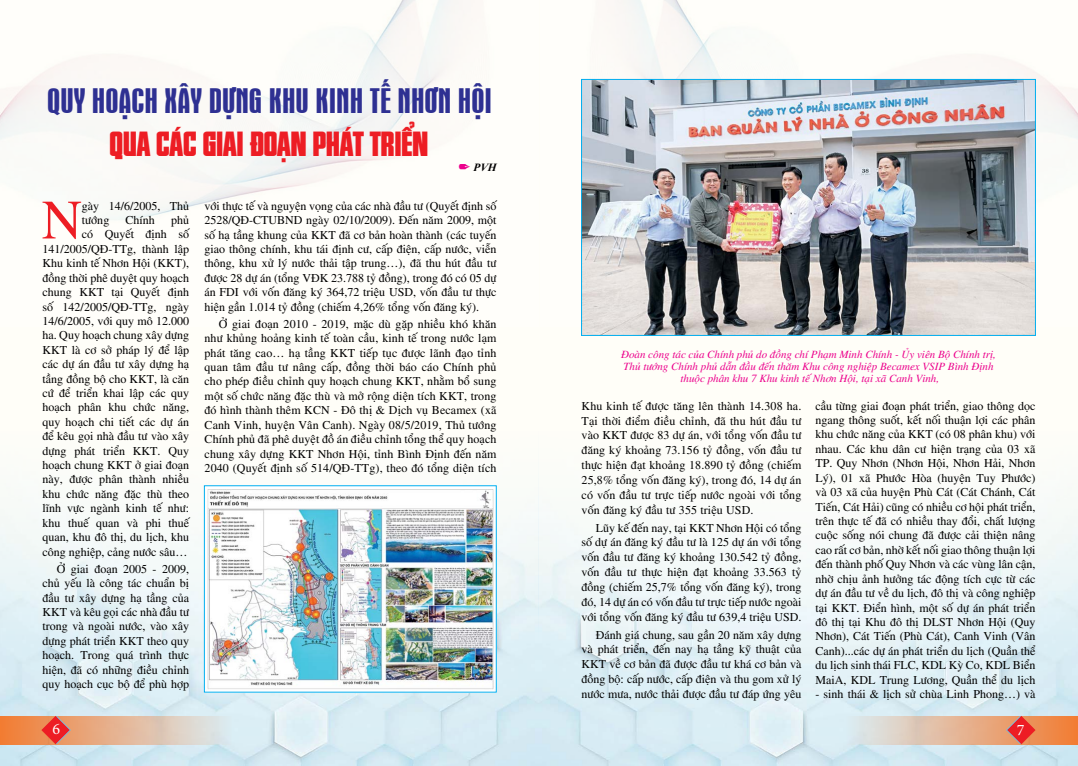
<style>
.page{position:relative;width:1078px;height:766px;background:#fff}
.page>*{position:absolute;margin:0;border:0;box-sizing:border-box;transform-origin:0 0}
.t1{font:55.5px "UTM Times";color:#ed1d24}
.t2{font:36px "UVN Anh Sang";color:#2e3092;scale:1.35 1}
.t3{font:33.8px "UTM Talling";color:#ed1d24;scale:1.14 1}
.t4{font:16px "Minion Pro";color:#fff}
.t5{font:12px/14.4px "UTM Times";color:#000;text-align:justify}
.t6{font:italic 11px/12px "UTM Times";color:#ec008c;text-align:center}
.t7{font:italic 700 11px "Times New Roman";color:#000}
</style>
<div class="page">
<div style="left:0;top:0;width:1077px;height:765px;background:#fffef8"></div>
<img style="left:0;top:485px;width:1077px;height:280px">
<img style="left:0;top:0;width:1077px;height:326px">
<svg style="left:846px;top:715px;width:231px;height:29px;background:#e3b99d"></svg>
<svg style="left:0;top:715px;width:231px;height:29px;background:#e3b89b"></svg>
<svg style="left:41px;top:715px;width:30px;height:29px"></svg>
<svg style="left:1005px;top:715px;width:30px;height:29px"></svg>
<img style="left:206px;top:487px;width:288px;height:203px">
<img style="left:583px;top:81px;width:450px;height:252px">
<div style="left:581px;top:79px;width:454px;height:256px;border:1px solid #00aeef"></div>
<svg style="left:459px;top:164px;width:11px;height:5px"></svg>
<h2 class="t2" style="left:47px;top:79px;width:331px">QUY HOẠCH XÂY DỰNG KHU KINH TẾ NHƠN HỘI</h2>
<h3 class="t3" style="left:110px;top:120px;width:281px">QUA CÁC GIAI ĐOẠN PHÁT TRIỂN</h3>
<p class="t7" style="left:473px;top:160px;width:24px">PVH</p>
<h1 class="t1" style="left:42px;top:180px;width:42px">N</h1>
<p class="t5" style="left:82px;top:197px;width:109px">gày 14/6/2005, Thủ tướng</p>
<p class="t5" style="left:43px;top:212px;width:148px;text-align:right">phủ<br>có Quyết định số<br>141/2005/QĐ-TTg, thành lập<br>Khu kinh tế Nhơn Hội (KKT), đồng thời phê duyệt quy hoạch chung KKT tại Quyết định số 142/2005/QĐ-TTg, ngày<br>14/6/2005, với quy mô 12.000 ha. Quy hoạch chung xây dựng<br>KKT là cơ sở pháp lý để lập các dự án đầu tư xây dựng hạ tầng đồng bộ cho KKT, là căn cứ để triển khai lập các quy hoạch phân khu chức năng, quy hoạch chi tiết các dự án để kêu gọi nhà đầu tư vào xây dựng phát triển KKT. Quy hoạch chung KKT ở giai đoạn này, được phân thành nhiều khu chức năng đặc thù theo lĩnh vực ngành kinh tế như: khu thuế quan và phi thuế quan, khu đô thị, du lịch, khu công nghiệp, cảng nước sâu…</p>
<p class="t5" style="left:43px;top:560px;width:148px;text-indent:14px">Ở giai đoạn 2005 - 2009, chủ yếu là công tác chuẩn bị đầu tư xây dựng hạ tầng của KKT và kêu gọi các nhà đầu tư trong và ngoài nước, vào xây dựng phát triển KKT theo quy hoạch. Trong quá trình thực hiện, đã có những điều chỉnh quy hoạch cục bộ để phù hợp</p>
<p class="t5" style="left:125px;top:212px;width:31px">Chính</p>
<p class="t5" style="left:204px;top:197px;width:293px">với thực tế và nguyện vọng của các nhà đầu tư (Quyết định số 2528/QĐ-CTUBND ngày 02/10/2009). Đến năm 2009, một số hạ tầng khung của KKT đã cơ bản hoàn thành (các tuyến giao thông chính, khu tái định cư, cấp điện, cấp nước, viễn thông, khu xử lý nước thải tập trung…), đã thu hút đầu tư được 28 dự án (tổng VĐK 23.788 tỷ đồng), trong đó có 05 dự án FDI với vốn đăng ký 364,72 triệu USD, vốn đầu tư thực hiện gần 1.014 tỷ đồng (chiếm 4,26% tổng vốn đăng ký).</p>
<p class="t5" style="left:204px;top:315px;width:293px;text-indent:14px">Ở giai đoạn 2010 - 2019, mặc dù gặp nhiều khó khăn như khủng hoảng kinh tế toàn cầu, kinh tế trong nước lạm phát tăng cao… hạ tầng KKT tiếp tục được lãnh đạo tỉnh quan tâm đầu tư nâng cấp, đồng thời báo cáo Chính phủ cho phép điều chỉnh quy hoạch chung KKT, nhằm bổ sung một số chức năng đặc thù và mở rộng diện tích KKT, trong đó hình thành thêm KCN - Đô thị &amp; Dịch vụ Becamex (xã Canh Vinh, huyện Vân Canh). Ngày 08/5/2019, Thủ tướng Chính phủ đã phê duyệt đồ án điều chỉnh tổng thể quy hoạch chung xây dựng KKT Nhơn Hội, tỉnh Bình Định đến năm 2040 (Quyết định số 514/QĐ-TTg), theo đó tổng diện tích</p>
<p class="t6" style="left:621px;top:347px;width:376px">Đoàn công tác của Chính phủ do đồng chí Phạm Minh Chính - Ủy viên Bộ Chính trị,<br>Thủ tướng Chính phủ dẫn đầu đến thăm Khu công nghiệp Becamex VSIP Bình Định thuộc phân khu 7 Khu kinh tế Nhơn Hội, tại xã Canh Vinh,</p>
<p class="t5" style="left:581px;top:397px;width:221px;line-height:14.9px">Khu kinh tế được tăng lên thành 14.308 ha.<br>Tại thời điểm điều chỉnh, đã thu hút đầu tư vào KKT được 83 dự án, với tổng vốn đầu tư đăng ký khoảng 73.156 tỷ đồng, vốn đầu tư thực hiện đạt khoảng 18.890 tỷ đồng (chiếm 25,8% tổng vốn đăng ký), trong đó, 14 dự án có vốn đầu tư trực tiếp nước ngoài với tổng vốn đăng ký đầu tư 355 triệu USD.</p>
<p class="t5" style="left:581px;top:519px;width:221px;line-height:14.9px;text-indent:14px">Lũy kế đến nay, tại KKT Nhơn Hội có tổng số dự án đăng ký đầu tư là 125 dự án với tổng vốn đầu tư đăng ký khoảng 130.542 tỷ đồng, vốn đầu tư thực hiện đạt khoảng 33.563 tỷ đồng (chiếm 25,7% tổng vốn đăng ký), trong đó, 14 dự án có vốn đầu tư trực tiếp nước ngoài với tổng vốn đăng ký đầu tư 639,4 triệu USD.</p>
<p class="t5" style="left:581px;top:626px;width:221px;line-height:14.9px;text-indent:14px">Đánh giá chung, sau gần 20 năm xây dựng và phát triển, đến nay hạ tầng kỹ thuật của KKT về cơ bản đã được đầu tư khá cơ bản và đồng bộ: cấp nước, cấp điện và thu gom xử lý nước mưa, nước thải được đầu tư đáp ứng yêu</p>
<p class="t5" style="left:815px;top:397px;width:221px">cầu từng giai đoạn phát triển, giao thông dọc ngang thông suốt, kết nối thuận lợi các phân khu chức năng của KKT (có 08 phân khu) với nhau. Các khu dân cư hiện trạng của 03 xã TP. Quy Nhơn (Nhơn Hội, Nhơn Hải, Nhơn Lý), 01 xã Phước Hòa (huyện Tuy Phước) và 03 xã của huyện Phù Cát (Cát Chánh, Cát Tiến, Cát Hải) cũng có nhiều cơ hội phát triển, trên thực tế đã có nhiều thay đổi, chất lượng cuộc sống nói chung đã được cải thiện nâng cao rất cơ bản, nhờ kết nối giao thông thuận lợi đến thành phố Quy Nhơn và các vùng lân cận, nhờ chịu ảnh hưởng tác động tích cực từ các dự án đầu tư về du lịch, đô thị và công nghiệp tại KKT. Điển hình, một số dự án phát triển đô thị tại Khu đô thị DLST Nhơn Hội (Quy Nhơn), Cát Tiến (Phù Cát), Canh Vinh (Vân Canh)...các dự án phát triển du lịch (Quần thể du lịch sinh thái FLC, KDL Kỳ Co, KDL Biển MaiA, KDL Trung Lương, Quần thể du lịch</p>
<p class="t5" style="left:815px;top:685px;width:221px">- sinh thái &amp; lịch sử chùa Linh Phong…) và</p>
<h3 class="t4" style="left:52px;top:718px;width:9px">6</h3>
<h3 class="t4" style="left:1016px;top:718px;width:9px">7</h3>
</div>
